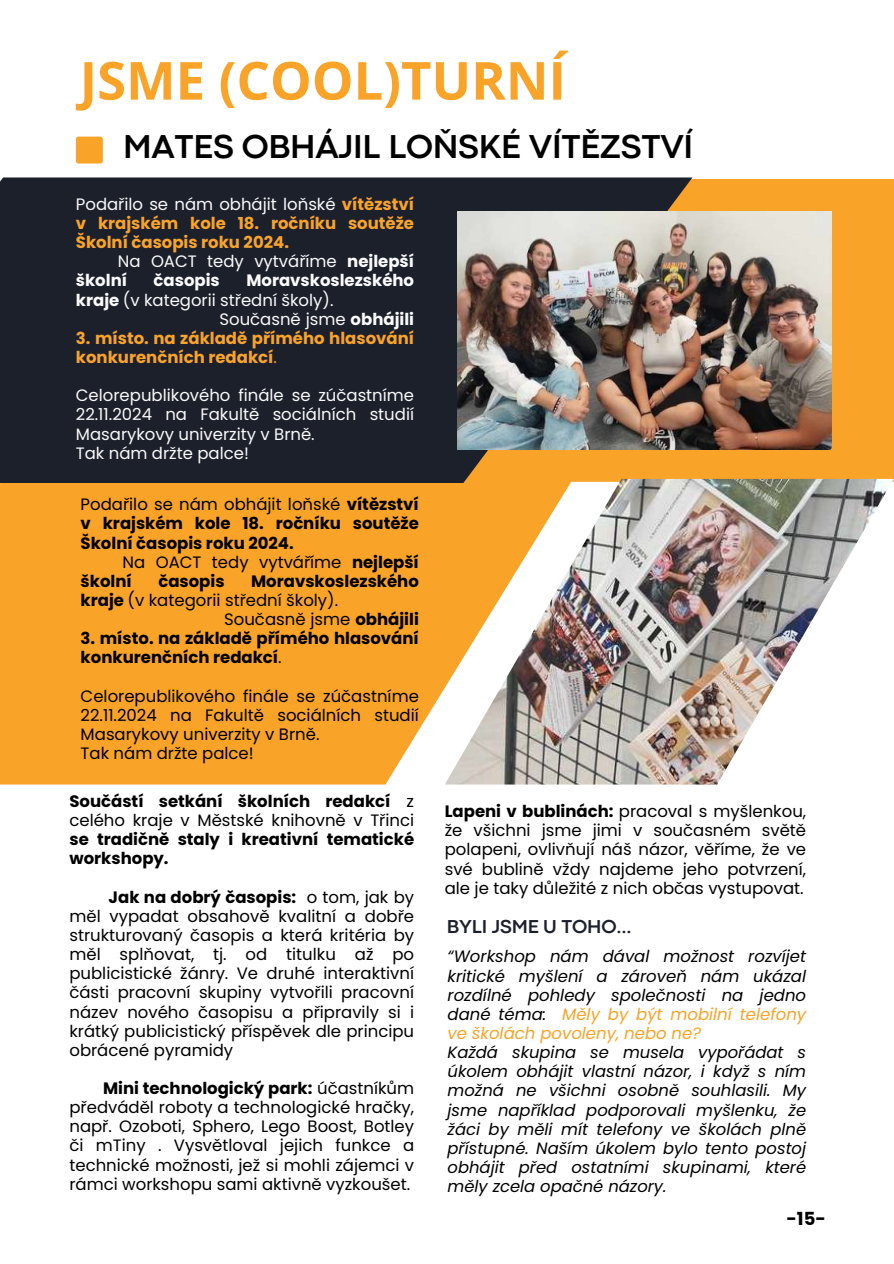
<style>
.page{position:relative;width:894px;height:1264px;background:#fff}
.page>*{position:absolute;margin:0;border:0;box-sizing:border-box;transform-origin:0 0}
.t1{font:700 52.5px "Open Sans";color:#f9a328}
.t2{font:700 34.5px "Codec Pro";letter-spacing:-.01em;color:#000}
.t3{font:700 19.5px "Codec Pro";letter-spacing:-.005em;color:#1c202b}
.t4{font:700 18px "Poppins";color:#000}
.t5{font:16.5px/19.2px "Poppins";color:#000}
.t6{font:700 16.5px/19.2px "Poppins";color:#000}
.t7{font:16.5px/19.2px "Poppins";color:#fafafa}
.t8{font:italic 16.5px/19.2px "Poppins";color:#000;text-align:justify}
.t9{font:700 16.5px/19.2px "Poppins";color:#f9a328;text-align:justify}
.t10{font:700 16.5px "Poppins";color:#fafafa}
.t11{font:italic 16.35px/19.2px "Poppins";color:#000;text-align:justify}
.s1{font-weight:400;color:#fafafa}
.s2{font-weight:700}
.s3{font-weight:400}
.s4{color:#f9a328}
</style>
<div class="page">
<div style="left:76px;top:137px;width:27px;height:26px;background:#f9a328;border-radius:3px"></div>
<div style="left:0;top:483px;width:444px;height:301px;background:#f9a328"></div>
<div style="left:692px;top:179px;width:201px;height:300px;background:#f9a328"></div>
<div style="left:0;top:177px;width:692px;height:306px;background:#1c202b"></div>
<img style="left:457px;top:212px;width:374px;height:237px">
<img style="left:444px;top:479px;width:449px;height:305px">
<h1 class="t1" style="left:80px;top:44px;width:487px">JSME (COOL)TURNÍ</h1>
<h2 class="t2" style="left:123px;top:134px;width:571px">MATES OBHÁJIL LOŇSKÉ VÍTĚZSTVÍ</h2>
<p class="t9" style="left:76px;top:194px;width:339px"><span class="s1">Podařilo se nám obhájit loňské</span> vítězství v krajském kole 18. ročníku soutěže Školní časopis roku 2024.</p>
<p class="t7" style="left:76px;top:252px;width:339px;text-indent:42px">Na OACT tedy vytváříme <span class="s2">nejlepší školní</span></p>
<p class="t10" style="left:153px;top:269px;width:68px">časopis</p>
<p class="t10" style="left:246px;top:269px;width:169px">Moravskoslezského</p>
<p class="t7" style="left:76px;top:290px;width:259px"><span class="s2">kraje</span> (v kategorii střední školy).</p>
<p class="t7" style="left:219px;top:309px;width:196px">Současně jsme <span class="s2">obhájili</span></p>
<p class="t9" style="left:76px;top:328px;width:339px">3. místo. na základě přímého hlasování konkurenčních redakcí<span class="s3">.</span></p>
<p class="t7" style="left:76px;top:386px;width:339px">Celorepublikového finále se zúčastníme 22.11.2024 na Fakultě sociálních studií Masarykovy univerzity v Brně.<br>Tak nám držte palce!</p>
<p class="t6" style="left:81px;top:495px;width:339px;text-align:justify"><span class="s3">Podařilo se nám obhájit loňské</span> vítězství v krajském kole 18. ročníku soutěže Školní časopis roku 2024.</p>
<p class="t5" style="left:81px;top:552px;width:339px;text-indent:42px">Na OACT tedy vytváříme <span class="s2">nejlepší školní</span></p>
<p class="t6" style="left:158px;top:571px;width:68px">časopis</p>
<p class="t6" style="left:251px;top:571px;width:169px">Moravskoslezského</p>
<p class="t5" style="left:81px;top:590px;width:259px"><span class="s2">kraje</span> (v kategorii střední školy).</p>
<p class="t5" style="left:224px;top:609px;width:196px">Současně jsme <span class="s2">obhájili</span></p>
<p class="t6" style="left:81px;top:629px;width:339px">3. místo. na základě přímého hlasování konkurenčních redakcí<span class="s3">.</span></p>
<p class="t5" style="left:81px;top:686px;width:339px">Celorepublikového finále se zúčastníme 22.11.2024 na Fakultě sociálních studií Masarykovy univerzity v Brně.<br>Tak nám držte palce!</p>
<p class="t5" style="left:69px;top:791px;width:346px"><span class="s2">Součástí setkání školních redakcí</span> z celého kraje v Městské knihovně v Třinci</p>
<p class="t6" style="left:69px;top:830px;width:346px">se tradičně staly i kreativní tematické workshopy.</p>
<p class="t5" style="left:69px;top:887px;width:346px;text-align:justify;text-indent:39px"><span class="s2">Jak na dobrý časopis:</span> o tom, jak by měl vypadat obsahově kvalitní a dobře strukturovaný časopis a která kritéria by měl splňovat, tj. od titulku až po publicistické žánry. Ve druhé interaktivní části pracovní skupiny vytvořili pracovní název nového časopisu a připravily si i krátký publicistický příspěvek dle principu obrácené pyramidy</p>
<p class="t5" style="left:69px;top:1078px;width:346px;text-align:justify;text-indent:34px"><span class="s2">Mini technologický park:</span> účastníkům předváděl roboty a technologické hračky, např. Ozoboti, Sphero, Lego Boost, Botley či mTiny . Vysvětloval jejich funkce a technické možnosti, jež si mohli zájemci v rámci workshopu sami aktivně vyzkoušet.</p>
<p class="t5" style="left:444px;top:801px;width:363px;text-align:justify"><span class="s2">Lapeni v bublinách:</span> pracoval s myšlenkou, že všichni jsme jimi v současném světě polapeni, ovlivňují náš názor, věříme, že ve své bublině vždy najdeme jeho potvrzení, ale je taky důležité z nich občas vystupovat.</p>
<p class="t3" style="left:446px;top:919px;width:186px">BYLI JSME U TOHO...</p>
<p class="t8" style="left:447px;top:947px;width:360px">“Workshop nám dával možnost rozvíjet kritické myšlení a zároveň nám ukázal rozdílné pohledy společnosti na jedno dané téma: <span class="s4">Měly by být mobilní telefony ve školách povoleny, nebo ne?</span></p>
<p class="t11" style="left:447px;top:1042px;width:360px">Každá skupina se musela vypořádat s úkolem obhájit vlastní názor, i když s ním možná ne všichni osobně souhlasili. My jsme například podporovali myšlenku, že žáci by měli mít telefony ve školách plně přístupné. Naším úkolem bylo tento postoj obhájit před ostatními skupinami, které měly zcela opačné názory.</p>
<p class="t4" style="left:786px;top:1205px;width:41px">-15-</p>
</div>
